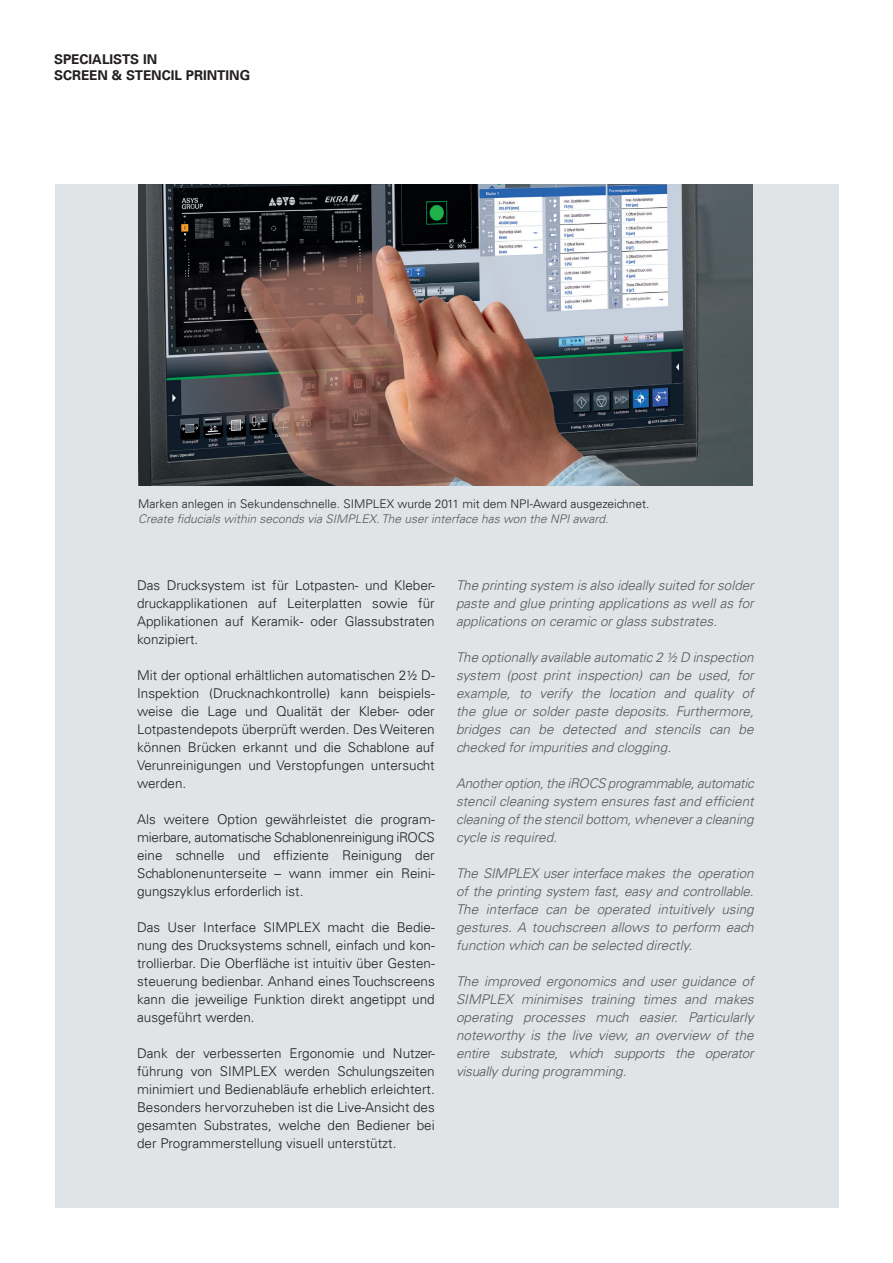
<style>
.page{position:relative;width:893px;height:1263px;background:#fff}
.page>*{position:absolute;margin:0;border:0;box-sizing:border-box;transform-origin:0 0}
.t1{font:300 13.5px/18px "Univers LT";color:#231f20;text-align:justify}
.t2{font:italic 300 13.5px/18px "Univers LT";color:#57585a;text-align:justify}
.t3{font:700 13.5px/16.2px "Univers";color:#231f20}
.t4{font:300 12px "Univers LT";color:#231f20}
.t5{font:italic 300 12px "Univers LT";color:#57585a}
</style>
<div class="page">
<div style="left:55px;top:185px;width:783px;height:1023px;background:#e0e4e7"></div>
<img style="left:138px;top:185px;width:615px;height:301px">
<p class="t3" style="left:54px;top:51px;width:198px">SPECIALISTS IN<br>SCREEN &amp; STENCIL PRINTING</p>
<p class="t4" style="left:138px;top:497px;width:513px">Marken anlegen in Sekundenschnelle. SIMPLEX wurde 2011 mit dem NPI-Award ausgezeichnet.</p>
<p class="t5" style="left:138px;top:512px;width:472px">Create fiducials within seconds via SIMPLEX. The user interface has won the NPI award.</p>
<p class="t1" style="left:137px;top:576px;width:299px">Das Drucksystem ist für Lotpasten- und Kleber&shy;druckapplikationen auf Leiterplatten sowie für Applikationen auf Keramik- oder Glassubstraten konzipiert.</p>
<p class="t1" style="left:137px;top:666px;width:299px">Mit der optional erhältlichen automatischen 2½ D-Inspektion (Drucknachkontrolle) kann beispiels&shy;weise die Lage und Qualität der Kleber- oder Lotpastendepots überprüft werden. Des Weiteren können Brücken erkannt und die Schablone auf Verunreinigungen und Verstopfungen untersucht werden.</p>
<p class="t1" style="left:137px;top:810px;width:299px">Als weitere Option gewährleistet die program&shy;mierbare, automatische Schablonenreinigung iROCS eine schnelle und effiziente Reinigung der Schablonenunterseite – wann immer ein Reini&shy;gungszyklus erforderlich ist.</p>
<p class="t1" style="left:137px;top:918px;width:299px">Das User Interface SIMPLEX macht die Bedie&shy;nung des Drucksystems schnell, einfach und kon&shy;trollierbar. Die Oberfläche ist intuitiv über Gesten&shy;steuerung bedienbar. Anhand eines Touchscreens kann die jeweilige Funktion direkt angetippt und ausgeführt werden.</p>
<p class="t1" style="left:137px;top:1044px;width:299px">Dank der verbesserten Ergonomie und Nutzer&shy;führung von SIMPLEX werden Schulungszeiten minimiert und Bedienabläufe erheblich erleichtert.<br>Besonders hervorzuheben ist die Live-Ansicht des gesamten Substrates, welche den Bediener bei der Programmerstellung visuell unterstützt.</p>
<p class="t2" style="left:456px;top:576px;width:299px">The printing system is also ideally suited for solder paste and glue printing applications as well as for applications on ceramic or glass substrates.</p>
<p class="t2" style="left:456px;top:648px;width:299px">The optionally available automatic 2 ½ D inspection system (post print inspection) can be used, for example, to verify the location and quality of the glue or solder paste deposits. Furthermore, bridges can be detected and stencils can be checked for impurities and clogging.</p>
<p class="t2" style="left:456px;top:774px;width:299px">Another option, the iROCS programmable, automatic stencil cleaning system ensures fast and efficient cleaning of the stencil bottom, whenever a cleaning cycle is required.</p>
<p class="t2" style="left:456px;top:864px;width:299px">The SIMPLEX user interface makes the operation of the printing system fast, easy and controllable.<br>The interface can be operated intuitively using gestures. A touchscreen allows to perform each function which can be selected directly.</p>
<p class="t2" style="left:456px;top:972px;width:299px">The improved ergonomics and user guidance of SIMPLEX minimises training times and makes operating processes much easier. Particularly noteworthy is the live view, an overview of the entire substrate, which supports the operator visually during programming.</p>
</div>
